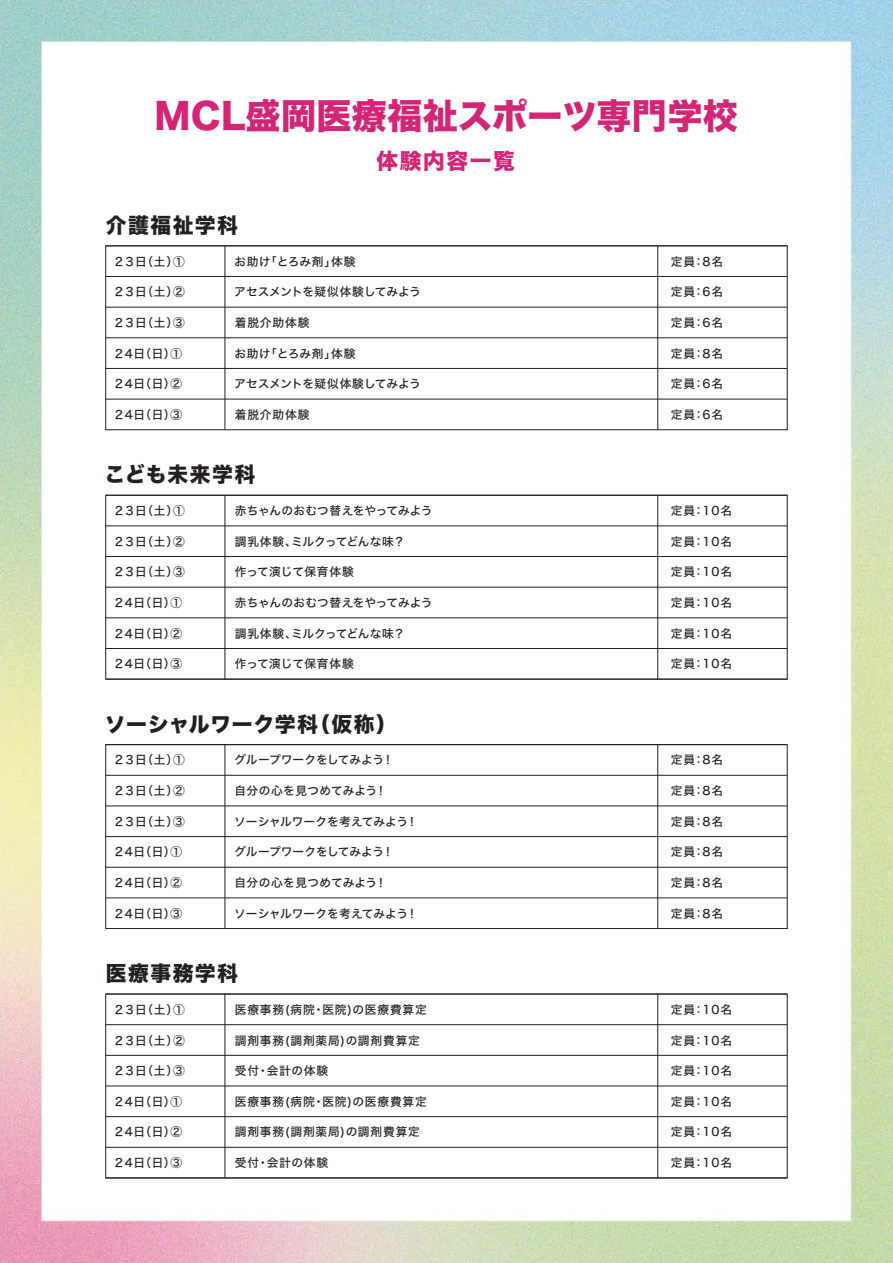
<style>
.page{position:relative;width:893px;height:1263px;background:#fff}
.page>*{position:absolute;margin:0;border:0;box-sizing:border-box;transform-origin:0 0}
.t1{font:35.1px "Hiragino Sans W8";letter-spacing:.01em;color:#d42476}
.t2{font:21.6px "Hiragino Sans W8";letter-spacing:.075em;color:#d42476}
.t3{font:20.7px "Hiragino Sans W8";letter-spacing:.035em;color:#231f20}
.t4{font:20.7px "Hiragino Sans W8";letter-spacing:.075em;color:#231f20}
.t5{font:20.7px "Hiragino Sans W8";letter-spacing:.055em;color:#231f20}
.t6{font:11.7px "Hiragino Sans W5";letter-spacing:.035em;color:#231f20}
.t7{font:11.7px "Hiragino Sans W5";color:#231f20}
.t8{font:11.7px "Hiragino Sans W5";letter-spacing:.075em;color:#231f20}
.t9{font:11.7px "Hiragino Sans W5";letter-spacing:.005em;color:#231f20}
.t10{font:11.7px "Hiragino Sans W5";letter-spacing:-.01em;color:#231f20}
</style>
<div class="page">
<img style="left:0;top:0;width:893px;height:1263px">
<hr style="left:225px;top:246px;width:1px;height:184px;background:#231f20">
<hr style="left:657px;top:246px;width:1px;height:184px;background:#231f20">
<hr style="left:106px;top:276px;width:681px;height:1px;background:#231f20">
<hr style="left:106px;top:307px;width:681px;height:1px;background:#231f20">
<hr style="left:106px;top:337px;width:681px;height:1px;background:#231f20">
<hr style="left:106px;top:368px;width:681px;height:1px;background:#231f20">
<hr style="left:106px;top:399px;width:681px;height:1px;background:#231f20">
<div style="left:106px;top:246px;width:681px;height:184px;border:1px solid #231f20"></div>
<hr style="left:225px;top:495px;width:1px;height:184px;background:#231f20">
<hr style="left:657px;top:495px;width:1px;height:184px;background:#231f20">
<hr style="left:106px;top:526px;width:681px;height:1px;background:#231f20">
<hr style="left:106px;top:556px;width:681px;height:1px;background:#231f20">
<hr style="left:106px;top:587px;width:681px;height:1px;background:#231f20">
<hr style="left:106px;top:618px;width:681px;height:1px;background:#231f20">
<hr style="left:106px;top:648px;width:681px;height:1px;background:#231f20">
<hr style="left:106px;top:679px;width:681px;height:1px;background:#231f20">
<div style="left:106px;top:495px;width:681px;height:184px;border:1px solid #231f20"></div>
<hr style="left:225px;top:745px;width:1px;height:183px;background:#231f20">
<hr style="left:657px;top:745px;width:1px;height:183px;background:#231f20">
<hr style="left:106px;top:775px;width:681px;height:1px;background:#231f20">
<hr style="left:106px;top:806px;width:681px;height:1px;background:#231f20">
<hr style="left:106px;top:836px;width:681px;height:1px;background:#231f20">
<hr style="left:106px;top:867px;width:681px;height:1px;background:#231f20">
<hr style="left:106px;top:898px;width:681px;height:1px;background:#231f20">
<div style="left:106px;top:744px;width:681px;height:185px;border:1px solid #231f20"></div>
<hr style="left:225px;top:994px;width:1px;height:184px;background:#231f20">
<hr style="left:657px;top:994px;width:1px;height:184px;background:#231f20">
<hr style="left:106px;top:1024px;width:681px;height:1px;background:#231f20">
<hr style="left:106px;top:1055px;width:681px;height:1px;background:#231f20">
<hr style="left:106px;top:1086px;width:681px;height:1px;background:#231f20">
<hr style="left:106px;top:1116px;width:681px;height:1px;background:#231f20">
<hr style="left:106px;top:1147px;width:681px;height:1px;background:#231f20">
<hr style="left:106px;top:1178px;width:681px;height:1px;background:#231f20">
<div style="left:106px;top:994px;width:681px;height:184px;border:1px solid #231f20"></div>
<h1 class="t1" style="left:155px;top:97px;width:585px">MCL盛岡医療福祉スポーツ専門学校</h1>
<h2 class="t2" style="left:377px;top:148px;width:140px">体験内容一覧</h2>
<h3 class="t4" style="left:106px;top:213px;width:134px">介護福祉学科</h3>
<p class="t6" style="left:113px;top:251px;width:73px">２３日（土）①</p>
<p class="t6" style="left:113px;top:281px;width:73px">２３日（土）②</p>
<p class="t6" style="left:113px;top:312px;width:73px">２３日（土）③</p>
<p class="t6" style="left:113px;top:343px;width:70px">２4日（日）①</p>
<p class="t6" style="left:113px;top:373px;width:70px">２4日（日）②</p>
<p class="t6" style="left:113px;top:404px;width:70px">２4日（日）③</p>
<p class="t6" style="left:234px;top:251px;width:122px">お助け「とろみ剤」体験</p>
<p class="t7" style="left:234px;top:281px;width:188px">アセスメントを疑似体験してみよう</p>
<p class="t6" style="left:235px;top:312px;width:76px">着脱介助体験</p>
<p class="t6" style="left:234px;top:343px;width:122px">お助け「とろみ剤」体験</p>
<p class="t7" style="left:234px;top:373px;width:188px">アセスメントを疑似体験してみよう</p>
<p class="t6" style="left:235px;top:404px;width:76px">着脱介助体験</p>
<h3 class="t5" style="left:105px;top:463px;width:152px">こども未来学科</h3>
<p class="t6" style="left:113px;top:500px;width:73px">２３日（土）①</p>
<p class="t6" style="left:113px;top:531px;width:73px">２３日（土）②</p>
<p class="t6" style="left:113px;top:561px;width:73px">２３日（土）③</p>
<p class="t6" style="left:113px;top:592px;width:70px">２4日（日）①</p>
<p class="t6" style="left:113px;top:623px;width:70px">２4日（日）②</p>
<p class="t6" style="left:113px;top:653px;width:70px">２4日（日）③</p>
<p class="t7" style="left:235px;top:500px;width:199px">赤ちゃんのおむつ替えをやってみよう</p>
<p class="t9" style="left:235px;top:531px;width:172px">調乳体験、ミルクってどんな味？</p>
<p class="t6" style="left:235px;top:561px;width:120px">作って演じて保育体験</p>
<p class="t7" style="left:235px;top:592px;width:199px">赤ちゃんのおむつ替えをやってみよう</p>
<p class="t9" style="left:235px;top:623px;width:172px">調乳体験、ミルクってどんな味？</p>
<p class="t6" style="left:235px;top:653px;width:120px">作って演じて保育体験</p>
<h3 class="t3" style="left:105px;top:712px;width:294px">ソーシャルワーク学科（仮称）</h3>
<p class="t6" style="left:113px;top:749px;width:73px">２３日（土）①</p>
<p class="t6" style="left:113px;top:780px;width:73px">２３日（土）②</p>
<p class="t6" style="left:113px;top:811px;width:73px">２３日（土）③</p>
<p class="t6" style="left:113px;top:841px;width:70px">２4日（日）①</p>
<p class="t6" style="left:113px;top:872px;width:70px">２4日（日）②</p>
<p class="t6" style="left:113px;top:903px;width:70px">２4日（日）③</p>
<p class="t10" style="left:234px;top:749px;width:161px">グループワークをしてみよう！</p>
<p class="t6" style="left:234px;top:780px;width:154px">自分の心を見つめてみよう！</p>
<p class="t7" style="left:234px;top:811px;width:185px">ソーシャルワークを考えてみよう！</p>
<p class="t10" style="left:234px;top:841px;width:161px">グループワークをしてみよう！</p>
<p class="t6" style="left:234px;top:872px;width:154px">自分の心を見つめてみよう！</p>
<p class="t7" style="left:234px;top:903px;width:185px">ソーシャルワークを考えてみよう！</p>
<h3 class="t4" style="left:106px;top:962px;width:134px">医療事務学科</h3>
<p class="t6" style="left:113px;top:999px;width:73px">２３日（土）①</p>
<p class="t6" style="left:113px;top:1029px;width:73px">２３日（土）②</p>
<p class="t6" style="left:113px;top:1060px;width:73px">２３日（土）③</p>
<p class="t6" style="left:113px;top:1091px;width:70px">２4日（日）①</p>
<p class="t6" style="left:113px;top:1121px;width:70px">２4日（日）②</p>
<p class="t6" style="left:113px;top:1152px;width:70px">２4日（日）③</p>
<p class="t8" style="left:235px;top:999px;width:194px">医療事務(病院・医院)の医療費算定</p>
<p class="t8" style="left:235px;top:1029px;width:187px">調剤事務(調剤薬局)の調剤費算定</p>
<p class="t6" style="left:235px;top:1060px;width:95px">受付・会計の体験</p>
<p class="t8" style="left:235px;top:1091px;width:194px">医療事務(病院・医院)の医療費算定</p>
<p class="t8" style="left:235px;top:1121px;width:187px">調剤事務(調剤薬局)の調剤費算定</p>
<p class="t6" style="left:235px;top:1152px;width:95px">受付・会計の体験</p>
<p class="t6" style="left:671px;top:251px;width:54px">定員：8名</p>
<p class="t6" style="left:671px;top:281px;width:54px">定員：6名</p>
<p class="t6" style="left:671px;top:312px;width:54px">定員：6名</p>
<p class="t6" style="left:671px;top:343px;width:54px">定員：8名</p>
<p class="t6" style="left:671px;top:373px;width:54px">定員：6名</p>
<p class="t6" style="left:671px;top:404px;width:54px">定員：6名</p>
<p class="t6" style="left:671px;top:500px;width:63px">定員：10名</p>
<p class="t6" style="left:671px;top:531px;width:63px">定員：10名</p>
<p class="t6" style="left:671px;top:561px;width:63px">定員：10名</p>
<p class="t6" style="left:671px;top:592px;width:63px">定員：10名</p>
<p class="t6" style="left:671px;top:623px;width:63px">定員：10名</p>
<p class="t6" style="left:671px;top:653px;width:63px">定員：10名</p>
<p class="t6" style="left:671px;top:749px;width:54px">定員：8名</p>
<p class="t6" style="left:671px;top:780px;width:54px">定員：8名</p>
<p class="t6" style="left:671px;top:811px;width:54px">定員：8名</p>
<p class="t6" style="left:671px;top:841px;width:54px">定員：8名</p>
<p class="t6" style="left:671px;top:872px;width:54px">定員：8名</p>
<p class="t6" style="left:671px;top:903px;width:54px">定員：8名</p>
<p class="t6" style="left:671px;top:999px;width:63px">定員：10名</p>
<p class="t6" style="left:671px;top:1029px;width:63px">定員：10名</p>
<p class="t6" style="left:671px;top:1060px;width:63px">定員：10名</p>
<p class="t6" style="left:671px;top:1091px;width:63px">定員：10名</p>
<p class="t6" style="left:671px;top:1121px;width:63px">定員：10名</p>
<p class="t6" style="left:671px;top:1152px;width:63px">定員：10名</p>
</div>
